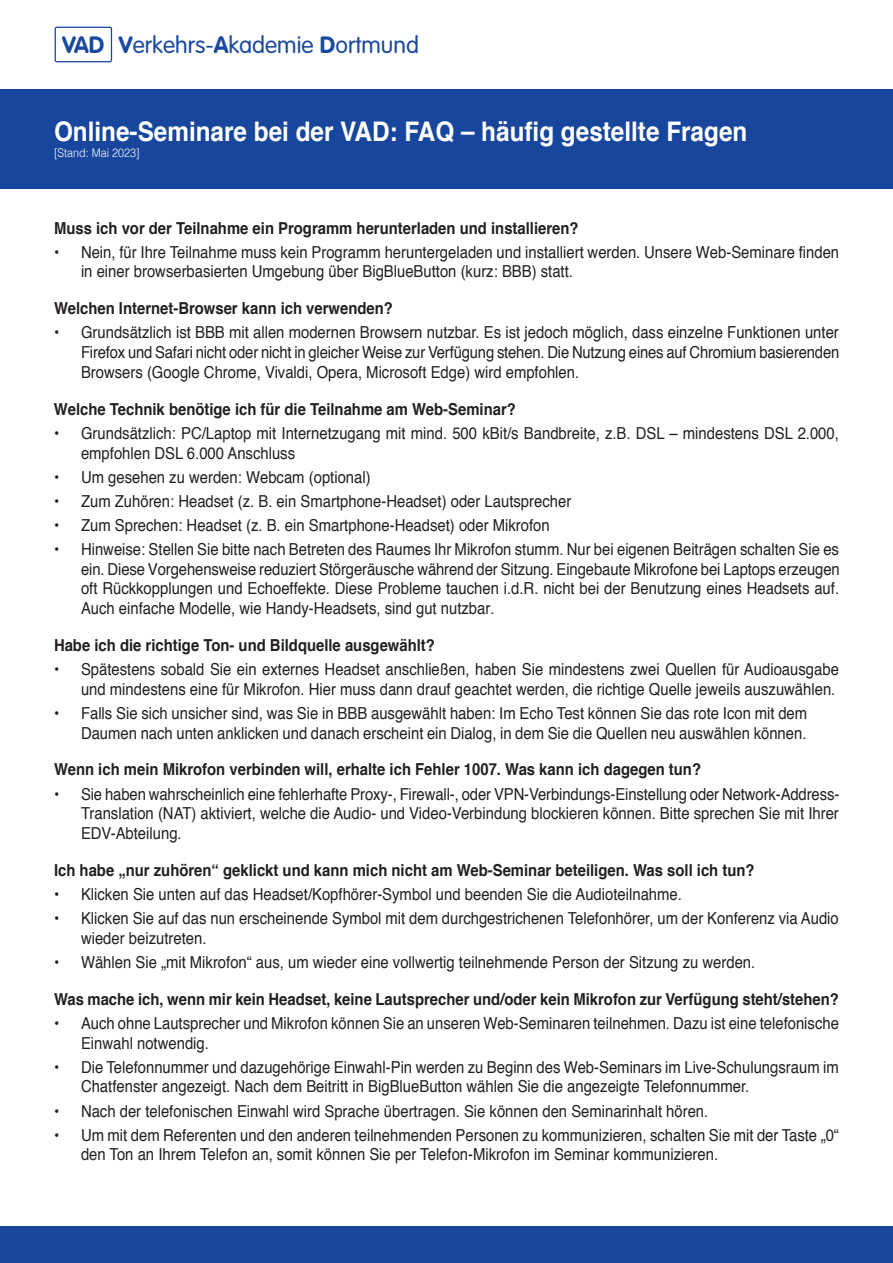
<style>
.page{position:relative;width:893px;height:1263px;background:#fff}
.page>*{position:absolute;margin:0;border:0;box-sizing:border-box;transform-origin:0 0}
.t1{font:700 27px "Helvetica";color:#fff;scale:.9 1}
.t2{font:300 23.4px "VAG Rounded";color:#18499f}
.t3{font:16.5px/19.8px "Helvetica";color:#231f20;scale:.9 1}
.t4{font:700 16.5px "Helvetica";color:#231f20;scale:.9 1}
.t5{font:300 12px "Helvetica";color:#fff;scale:.9 1}
.s1{font-weight:700}
</style>
<div class="page">
<div style="left:0;top:1227px;width:893px;height:36px;background:#18469d"></div>
<div style="left:55px;top:27px;width:57px;height:35px;border:1px solid #18499f;border-radius:2px"></div>
<div style="left:0;top:89px;width:893px;height:100px;background:#18469d"></div>
<h2 class="t2" style="left:62px;top:32px;width:358px"><span class="s1">VAD V</span>erkehrs-<span class="s1">A</span>kademie <span class="s1">D</span>ortmund</h2>
<h1 class="t1" style="left:54px;top:110px;width:772px">Online-Seminare bei der VAD: FAQ – häufig gestellte Fragen</h1>
<p class="t5" style="left:54px;top:142px;width:97px">[Stand: Mai 2023]</p>
<p class="t4" style="left:54px;top:214px;width:584px">Muss ich vor der Teilnahme ein Programm herunterladen und installieren?</p>
<p class="t3" style="left:81px;top:242px;width:844px;text-indent:-27px">• Nein, für Ihre Teilnahme muss kein Programm heruntergeladen und installiert werden. Unsere Web-Seminare finden in einer browserbasierten Umgebung über BigBlueButton (kurz: BBB) statt.</p>
<p class="t4" style="left:54px;top:295px;width:378px">Welchen Internet-Browser kann ich verwenden?</p>
<p class="t3" style="left:81px;top:323px;width:844px;text-align:justify;text-indent:-27px">• Grundsätzlich ist BBB mit allen modernen Browsern nutzbar. Es ist jedoch möglich, dass einzelne Funktionen unter Firefox und Safari nicht oder nicht in gleicher Weise zur Verfügung stehen. Die Nutzung eines auf Chromium basierenden Browsers (Google Chrome, Vivaldi, Opera, Microsoft Edge) wird empfohlen.</p>
<p class="t4" style="left:54px;top:395px;width:515px">Welche Technik benötige ich für die Teilnahme am Web-Seminar?</p>
<p class="t3" style="left:81px;top:423px;width:844px;text-indent:-27px">• Grundsätzlich: PC/Laptop mit Internetzugang mit mind. 500 kBit/s Bandbreite, z.B. DSL – mindestens DSL 2.000, empfohlen DSL 6.000 Anschluss</p>
<p class="t3" style="left:54px;top:467px;width:353px">• Um gesehen zu werden: Webcam (optional)</p>
<p class="t3" style="left:54px;top:491px;width:576px">• Zum Zuhören: Headset (z. B. ein Smartphone-Headset) oder Lautsprecher</p>
<p class="t3" style="left:54px;top:515px;width:552px">• Zum Sprechen: Headset (z. B. ein Smartphone-Headset) oder Mikrofon</p>
<p class="t3" style="left:81px;top:539px;width:844px;text-align:justify;text-indent:-27px">• Hinweise: Stellen Sie bitte nach Betreten des Raumes Ihr Mikrofon stumm. Nur bei eigenen Beiträgen schalten Sie es ein. Diese Vorgehensweise reduziert Störgeräusche während der Sitzung. Eingebaute Mikrofone bei Laptops erzeugen oft Rückkopplungen und Echoeffekte. Diese Probleme tauchen i.d.R. nicht bei der Benutzung eines Headsets auf.<br>Auch einfache Modelle, wie Handy-Headsets, sind gut nutzbar.</p>
<p class="t4" style="left:54px;top:632px;width:425px">Habe ich die richtige Ton- und Bildquelle ausgewählt?</p>
<p class="t3" style="left:54px;top:660px;width:874px;text-align:right">• Spätestens sobald Sie ein externes Headset anschließen, haben Sie mindestens zwei Quellen für Audioausgabe und mindestens eine für Mikrofon. Hier muss dann drauf geachtet werden, die richtige Quelle jeweils auszuwählen.</p>
<p class="t3" style="left:54px;top:704px;width:838px;text-align:right">• Falls Sie sich unsicher sind, was Sie in BBB ausgewählt haben: Im Echo Test können Sie das rote Icon mit dem<br>Daumen nach unten anklicken und danach erscheint ein Dialog, in dem Sie die Quellen neu auswählen können.</p>
<p class="t4" style="left:54px;top:756px;width:720px">Wenn ich mein Mikrofon verbinden will, erhalte ich Fehler 1007. Was kann ich dagegen tun?</p>
<p class="t3" style="left:81px;top:784px;width:844px;text-align:justify;text-indent:-27px">• Sie haben wahrscheinlich eine fehlerhafte Proxy-, Firewall-, oder VPN-Verbindungs-Einstellung oder Network-Address-Translation (NAT) aktiviert, welche die Audio- und Video-Verbindung blockieren können. Bitte sprechen Sie mit Ihrer EDV-Abteilung.</p>
<p class="t4" style="left:54px;top:857px;width:780px">Ich habe „nur zuhören“ geklickt und kann mich nicht am Web-Seminar beteiligen. Was soll ich tun?</p>
<p class="t3" style="left:54px;top:885px;width:699px">• Klicken Sie unten auf das Headset/Kopfhörer-Symbol und beenden Sie die Audioteilnahme.</p>
<p class="t3" style="left:81px;top:909px;width:843px;text-indent:-27px">• Klicken Sie auf das nun erscheinende Symbol mit dem durchgestrichenen Telefonhörer, um der Konferenz via Audio wieder beizutreten.</p>
<p class="t3" style="left:54px;top:953px;width:781px">• Wählen Sie „mit Mikrofon“ aus, um wieder eine vollwertig teilnehmende Person der Sitzung zu werden.</p>
<p class="t4" style="left:54px;top:985px;width:874px">Was mache ich, wenn mir kein Headset, keine Lautsprecher und/oder kein Mikrofon zur Verfügung steht/stehen?</p>
<p class="t3" style="left:81px;top:1013px;width:844px;text-indent:-27px">• Auch ohne Lautsprecher und Mikrofon können Sie an unseren Web-Seminaren teilnehmen. Dazu ist eine telefonische<br>Einwahl notwendig.</p>
<p class="t3" style="left:81px;top:1057px;width:843px;text-indent:-27px">• Die Telefonnummer und dazugehörige Einwahl-Pin werden zu Beginn des Web-Seminars im Live-Schulungsraum im<br>Chatfenster angezeigt. Nach dem Beitritt in BigBlueButton wählen Sie die angezeigte Telefonnummer.</p>
<p class="t3" style="left:54px;top:1101px;width:728px">• Nach der telefonischen Einwahl wird Sprache übertragen. Sie können den Seminarinhalt hören.</p>
<p class="t3" style="left:81px;top:1125px;width:843px;text-indent:-27px">• Um mit dem Referenten und den anderen teilnehmenden Personen zu kommunizieren, schalten Sie mit der Taste „0“ den Ton an Ihrem Telefon an, somit können Sie per Telefon-Mikrofon im Seminar kommunizieren.</p>
</div>
